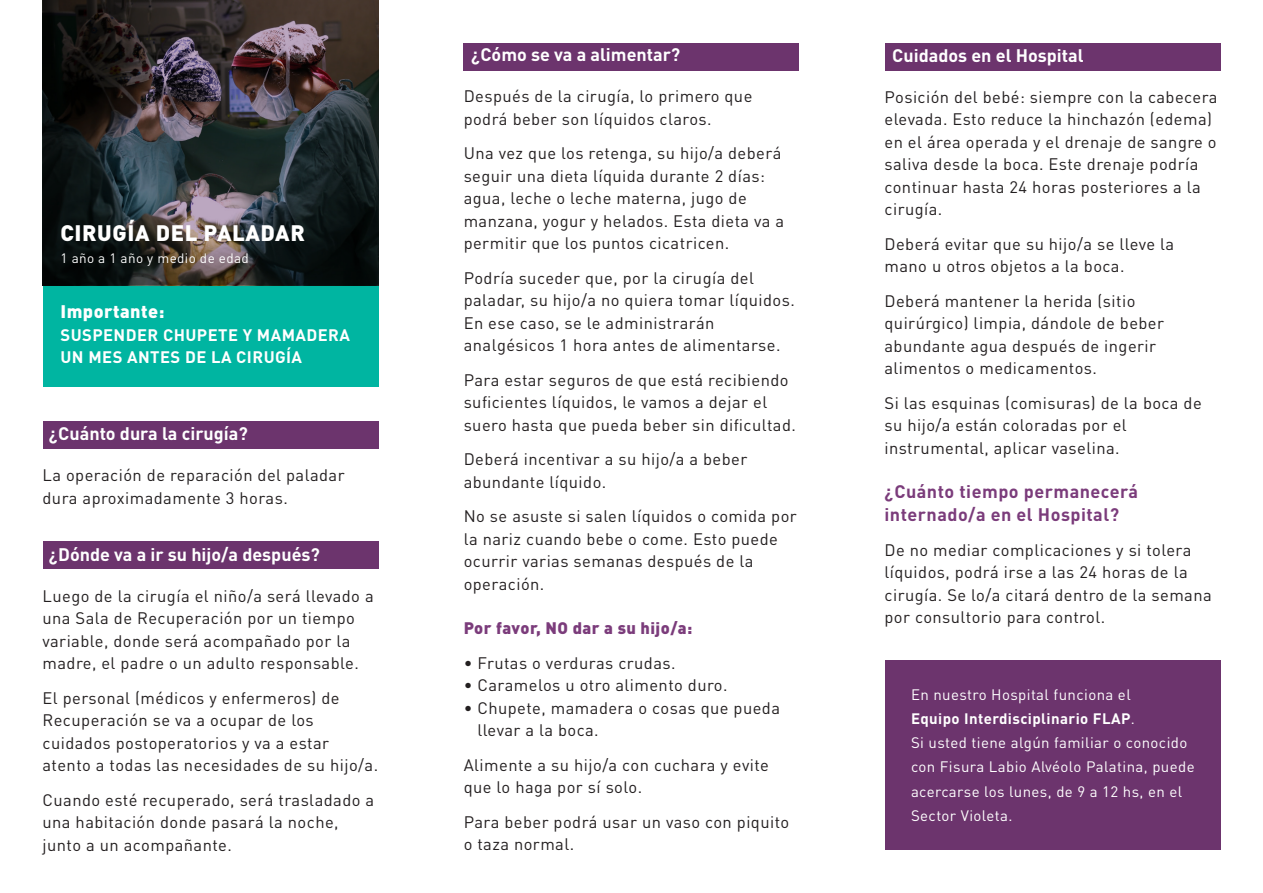
<style>
.page{position:relative;width:1263px;height:893px;background:#fff}
.page>*{position:absolute;margin:0;border:0;box-sizing:border-box;transform-origin:0 0}
.t1{font:900 22.2px "DIN Pro";letter-spacing:.025em;color:#fff}
.t2{font:700 18px "DIN Pro";color:#fff}
.t3{font:700 18px/22.5px "DIN Pro";letter-spacing:.025em;color:#7b3c7b}
.t4{font:900 18px "DIN Pro";letter-spacing:.025em;color:#fff}
.t5{font:16.5px/22.5px "DIN Pro";letter-spacing:.025em;color:#231f20}
.t6{font:700 16.5px/22.5px "DIN Pro";letter-spacing:.025em;color:#fff}
.t7{font:900 16.5px "DIN Pro";letter-spacing:.025em;color:#7b3c7b}
.t8{font:15px/24px "DIN Pro";letter-spacing:.025em;color:#fff}
.t9{font:13.5px "DIN Pro";letter-spacing:.025em;color:#fff}
.s1{font-weight:700}
</style>
<div class="page">
<div style="left:43px;top:421px;width:335px;height:28px;background:#6c346d"></div>
<div style="left:43px;top:541px;width:335px;height:28px;background:#6c346d"></div>
<div style="left:43px;top:285px;width:335px;height:101px;background:#00b5a1"></div>
<div style="left:463px;top:43px;width:336px;height:27px;background:#6c346d"></div>
<div style="left:884px;top:43px;width:336px;height:27px;background:#6c346d"></div>
<div style="left:884px;top:661px;width:336px;height:189px;background:#6c346d"></div>
<img style="left:43px;top:0;width:335px;height:285px">
<h1 class="t1" style="left:61px;top:218px;width:246px">CIRUGÍA DEL PALADAR</h1>
<p class="t9" style="left:61px;top:249px;width:190px">1 año a 1 año y medio de edad</p>
<p class="t4" style="left:61px;top:299px;width:105px">Importante:</p>
<p class="t6" style="left:61px;top:323px;width:291px">SUSPENDER CHUPETE Y MAMADERA<br>UN MES ANTES DE LA CIRUGÍA</p>
<p class="t2" style="left:49px;top:422px;width:200px">¿Cuánto dura la cirugía?</p>
<p class="t5" style="left:43px;top:463px;width:304px">La operación de reparación del paladar dura aproximadamente 3 horas.</p>
<p class="t2" style="left:49px;top:542px;width:273px">¿Dónde va a ir su hijo/a después?</p>
<p class="t5" style="left:43px;top:584px;width:333px">Luego de la cirugía el niño/a será llevado a una Sala de Recuperación por un tiempo variable, donde será acompañado por la madre, el padre o un adulto responsable.</p>
<p class="t5" style="left:43px;top:686px;width:337px">El personal (médicos y enfermeros) de Recuperación se va a ocupar de los cuidados postoperatorios y va a estar atento a todas las necesidades de su hijo/a.</p>
<p class="t5" style="left:43px;top:788px;width:333px">Cuando esté recuperado, será trasladado a una habitación donde pasará la noche, junto a un acompañante.</p>
<p class="t2" style="left:471px;top:43px;width:211px">¿Cómo se va a alimentar?</p>
<p class="t2" style="left:892px;top:44px;width:193px">Cuidados en el Hospital</p>
<p class="t5" style="left:464px;top:84px;width:290px">Después de la cirugía, lo primero que podrá beber son líquidos claros.</p>
<p class="t5" style="left:464px;top:141px;width:322px">Una vez que los retenga, su hijo/a deberá seguir una dieta líquida durante 2 días: agua, leche o leche materna, jugo de manzana, yogur y helados. Esta dieta va a permitir que los puntos cicatricen.</p>
<p class="t5" style="left:464px;top:266px;width:333px">Podría suceder que, por la cirugía del paladar, su hijo/a no quiera tomar líquidos.<br>En ese caso, se le administrarán analgésicos 1 hora antes de alimentarse.</p>
<p class="t5" style="left:464px;top:368px;width:334px">Para estar seguros de que está recibiendo suficientes líquidos, le vamos a dejar el suero hasta que pueda beber sin dificultad.</p>
<p class="t5" style="left:464px;top:447px;width:285px">Deberá incentivar a su hijo/a a beber abundante líquido.</p>
<p class="t5" style="left:464px;top:504px;width:335px">No se asuste si salen líquidos o comida por la nariz cuando bebe o come. Esto puede ocurrir varias semanas después de la operación.</p>
<p class="t7" style="left:464px;top:617px;width:230px">Por favor, NO dar a su hijo/a:</p>
<p class="t5" style="left:464px;top:651px;width:213px">• Frutas o verduras crudas.</p>
<p class="t5" style="left:464px;top:673px;width:265px">• Caramelos u otro alimento duro.</p>
<p class="t5" style="left:477px;top:696px;width:304px;text-indent:-14px">• Chupete, mamadera o cosas que pueda llevar a la boca.</p>
<p class="t5" style="left:464px;top:753px;width:307px">Alimente a su hijo/a con cuchara y evite que lo haga por sí solo.</p>
<p class="t5" style="left:464px;top:810px;width:327px">Para beber podrá usar un vaso con piquito o taza normal.</p>
<p class="t5" style="left:884px;top:85px;width:335px">Posición del bebé: siempre con la cabecera elevada. Esto reduce la hinchazón (edema) en el área operada y el drenaje de sangre o saliva desde la boca. Este drenaje podría continuar hasta 24 horas posteriores a la cirugía.</p>
<p class="t5" style="left:884px;top:232px;width:291px">Deberá evitar que su hijo/a se lleve la mano u otros objetos a la boca.</p>
<p class="t5" style="left:884px;top:289px;width:281px">Deberá mantener la herida (sitio quirúrgico) limpia, dándole de beber abundante agua después de ingerir alimentos o medicamentos.</p>
<p class="t5" style="left:884px;top:391px;width:319px">Si las esquinas (comisuras) de la boca de su hijo/a están coloradas por el instrumental, aplicar vaselina.</p>
<p class="t3" style="left:884px;top:480px;width:255px">¿Cuánto tiempo permanecerá internado/a en el Hospital?</p>
<p class="t5" style="left:884px;top:538px;width:329px">De no mediar complicaciones y si tolera líquidos, podrá irse a las 24 horas de la cirugía. Se lo/a citará dentro de la semana por consultorio para control.</p>
<p class="t8" style="left:911px;top:682px;width:285px">En nuestro Hospital funciona el<br><span class="s1">Equipo Interdisciplinario FLAP</span>.<br>Si usted tiene algún familiar o conocido con Fisura Labio Alvéolo Palatina, puede acercarse los lunes, de 9 a 12 hs, en el Sector Violeta.</p>
</div>
